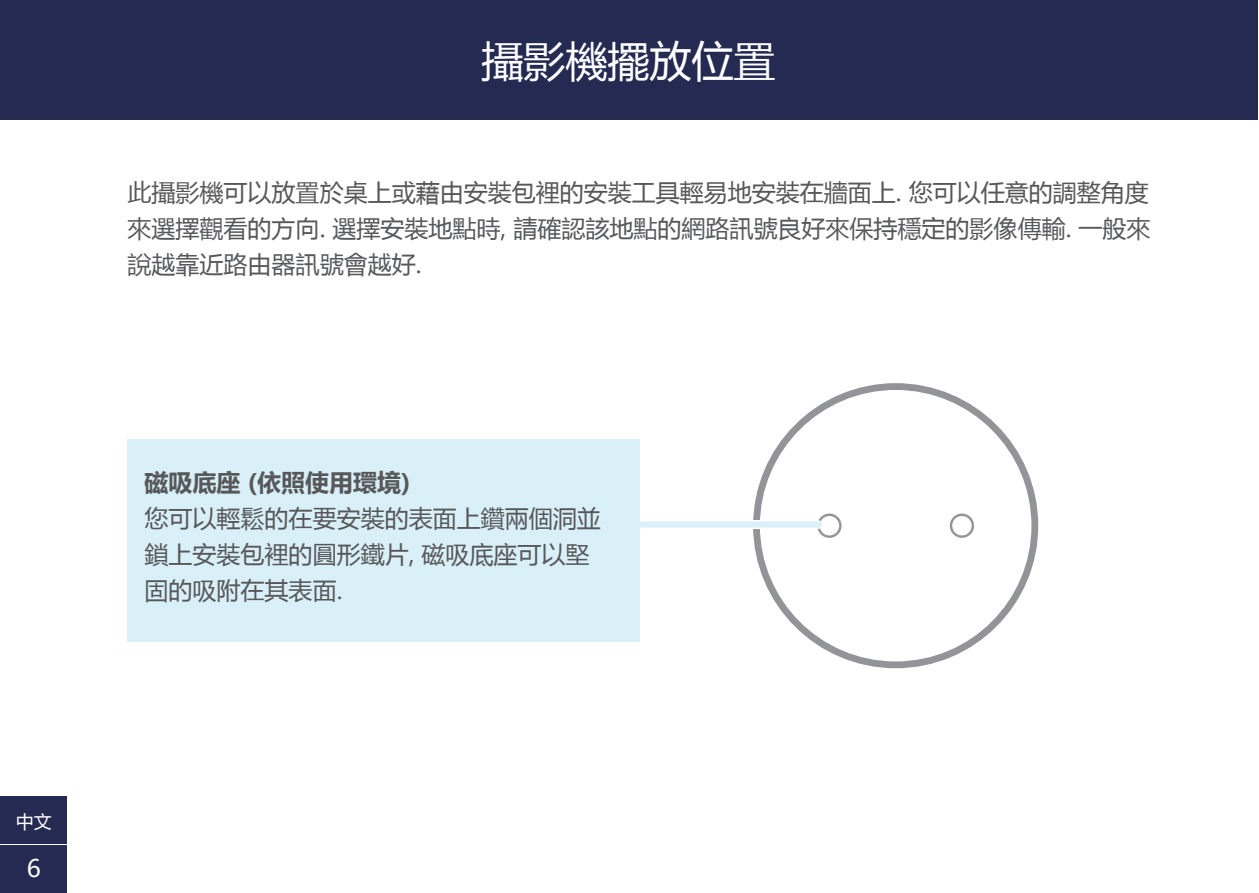
<style>
.page{position:relative;width:1259px;height:893px;background:#fff}
.page>*{position:absolute;margin:0;border:0;box-sizing:border-box;transform-origin:0 0}
.t1{font:42px "Microsoft Ya Hei";color:#fff}
.t2{font:24px/36px "Microsoft Ya Hei";color:#57585a;text-align:justify}
.t3{font:700 24px "Microsoft Ya Hei";color:#57585a}
.t4{font:24px "Microsoft Ya Hei";color:#fff}
.t5{font:18px "Microsoft Ya Hei";color:#fff}
</style>
<div class="page">
<div style="left:0;top:0;width:1257px;height:119px;background:#242a52"></div>
<div style="left:0;top:844px;width:67px;height:49px;background:#242a52"></div>
<div style="left:0;top:796px;width:67px;height:48px;background:#242a52"></div>
<hr style="left:0;top:844px;width:68px;height:1px;background:#fff">
<div style="left:817px;top:514px;width:24px;height:24px;border:2px solid #939498;border-radius:50%"></div>
<div style="left:753px;top:383px;width:285px;height:285px;border:7px solid #939498;border-radius:50%"></div>
<div style="left:950px;top:514px;width:24px;height:24px;border:2px solid #939498;border-radius:50%"></div>
<div style="left:128px;top:439px;width:511px;height:202px;background:#daf0f9"></div>
<div style="left:726px;top:520px;width:91px;height:9px;background:#ebf6fb"></div>
<div style="left:641px;top:521px;width:178px;height:6px;background:#dbf0f9"></div>
<h1 class="t1" style="left:481px;top:32px;width:295px">攝影機擺放位置</h1>
<p class="t2" style="left:128px;top:174px;width:1024px">此攝影機可以放置於桌上或藉由安裝包裡的安裝工具輕易地安裝在牆面上. 您可以任意的調整角度來選擇觀看的方向. 選擇安裝地點時, 請確認該地點的網路訊號良好來保持穩定的影像傳輸. 一般來說越靠近路由器訊號會越好.</p>
<p class="t3" style="left:145px;top:466px;width:267px">磁吸底座 (依照使用環境)</p>
<p class="t2" style="left:145px;top:500px;width:457px;text-align:left">您可以輕鬆的在要安裝的表面上鑽兩個洞並鎖上安裝包裡的圓形鐵片, 磁吸底座可以堅固的吸附在其表面.</p>
<p class="t5" style="left:16px;top:809px;width:37px">中文</p>
<p class="t4" style="left:27px;top:852px;width:16px">6</p>
</div>
